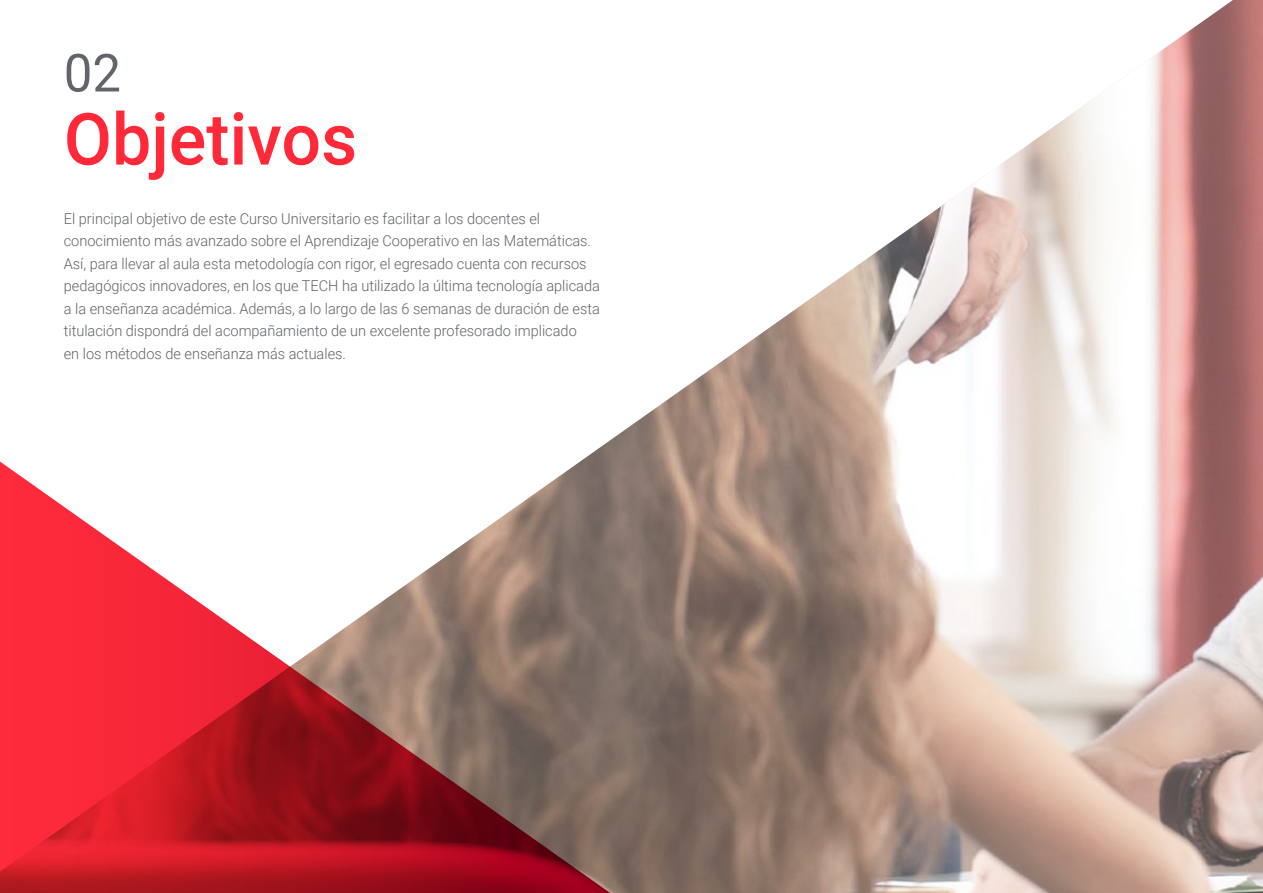
<style>
.page{position:relative;width:1263px;height:893px;background:#fff}
.page>*{position:absolute;margin:0;border:0;box-sizing:border-box;transform-origin:0 0}
.t1{font:500 72px "Roboto";color:#ff293a}
.t2{font:52.5px "Roboto";color:#61646a}
.t3{font:300 15px/22.5px "Roboto";color:#61646a}
</style>
<div class="page">
<img style="left:602px;top:0;width:661px;height:893px">
<svg style="left:0;top:446px;width:640px;height:447px"></svg>
<h2 class="t2" style="left:64px;top:36px;width:59px">02</h2>
<h1 class="t1" style="left:64px;top:89px;width:295px">Objetivos</h1>
<p class="t3" style="left:64px;top:207px;width:538px">El principal objetivo de este Curso Universitario es facilitar a los docentes el conocimiento más avanzado sobre el Aprendizaje Cooperativo en las Matemáticas.<br>Así, para llevar al aula esta metodología con rigor, el egresado cuenta con recursos pedagógicos innovadores, en los que TECH ha utilizado la última tecnología aplicada a la enseñanza académica. Además, a lo largo de las 6 semanas de duración de esta titulación dispondrá del acompañamiento de un excelente profesorado implicado<br>en los métodos de enseñanza más actuales.</p>
</div>
